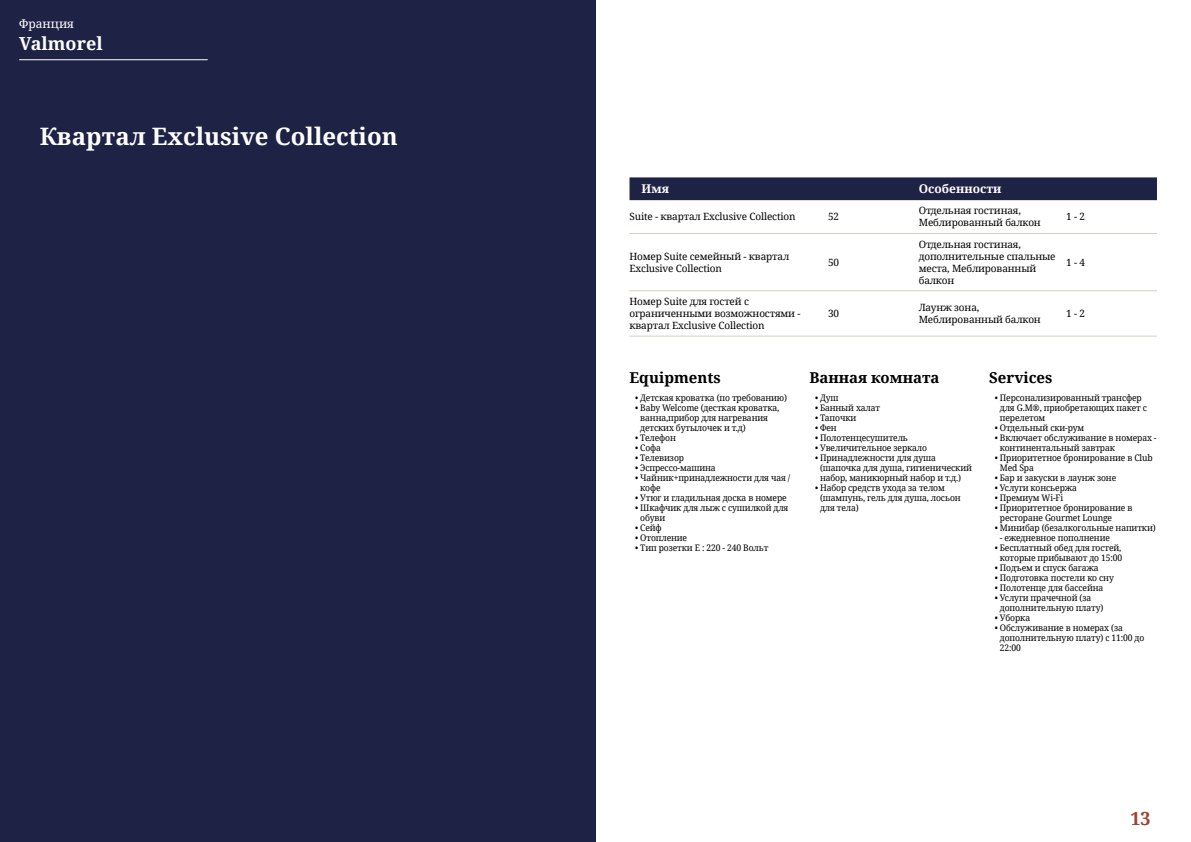
<style>
.page{position:relative;width:1191px;height:842px;background:#fff}
.page>*{position:absolute;margin:0;border:0;box-sizing:border-box;transform-origin:0 0}
.t1{font:700 24px "Noto Serif";color:#fff}
.t2{font:700 18px "Noto Serif";color:#fff}
.t3{font:700 18px "Noto Serif";color:#9d432c}
.t4{font:700 15px "Noto Serif";color:#000}
.t5{font:700 12px "Noto Serif";color:#fff}
.t6{font:12px "Noto Serif";color:#fff}
.t7{font:10px/12px "Noto Serif";letter-spacing:-.015em;color:#000}
.t8{font:9px/10px "Noto Serif";letter-spacing:-.015em;color:#000;scale:.95 1}
</style>
<div class="page">
<div style="left:0;top:0;width:595px;height:842px;background:#1e2346"></div>
<hr style="left:20px;top:59px;width:187px;height:1px;background:#fff">
<div style="left:629px;top:177px;width:528px;height:23px;background:#1e2346"></div>
<hr style="left:629px;top:233px;width:199px;height:1px;background:#d7cdc1">
<hr style="left:828px;top:233px;width:90px;height:1px;background:#d7cdc1">
<hr style="left:918px;top:233px;width:148px;height:1px;background:#d7cdc1">
<hr style="left:1066px;top:233px;width:91px;height:1px;background:#d7cdc1">
<hr style="left:629px;top:290px;width:199px;height:1px;background:#d7cdc1">
<hr style="left:828px;top:290px;width:90px;height:1px;background:#d7cdc1">
<hr style="left:918px;top:290px;width:148px;height:1px;background:#d7cdc1">
<hr style="left:1066px;top:290px;width:91px;height:1px;background:#d7cdc1">
<hr style="left:629px;top:336px;width:199px;height:1px;background:#d7cdc1">
<hr style="left:828px;top:336px;width:90px;height:1px;background:#d7cdc1">
<hr style="left:918px;top:336px;width:148px;height:1px;background:#d7cdc1">
<hr style="left:1066px;top:336px;width:91px;height:1px;background:#d7cdc1">
<h3 class="t6" style="left:19px;top:16px;width:56px">Франция</h3>
<h2 class="t2" style="left:19px;top:31px;width:85px">Valmorel</h2>
<h1 class="t1" style="left:40px;top:120px;width:359px">Квартал Exclusive Collection</h1>
<h3 class="t5" style="left:641px;top:180px;width:29px">Имя</h3>
<h3 class="t5" style="left:918px;top:180px;width:84px">Особенности</h3>
<p class="t7" style="left:629px;top:210px;width:167px">Suite - квартал Exclusive Collection</p>
<p class="t7" style="left:828px;top:210px;width:13px">52</p>
<p class="t7" style="left:918px;top:204px;width:124px">Отдельная гостиная,<br>Меблированный балкон</p>
<p class="t7" style="left:1066px;top:210px;width:20px">1 - 2</p>
<p class="t7" style="left:629px;top:250px;width:161px">Номер Suite семейный - квартал<br>Exclusive Collection</p>
<p class="t7" style="left:828px;top:256px;width:13px">50</p>
<p class="t7" style="left:918px;top:238px;width:138px">Отдельная гостиная, дополнительные спальные места, Меблированный балкон</p>
<p class="t7" style="left:1066px;top:256px;width:20px">1 - 4</p>
<p class="t7" style="left:629px;top:295px;width:172px">Номер Suite для гостей с ограниченными возможностями - квартал Exclusive Collection</p>
<p class="t7" style="left:828px;top:307px;width:13px">30</p>
<p class="t7" style="left:918px;top:301px;width:124px">Лаунж зона,<br>Меблированный балкон</p>
<p class="t7" style="left:1066px;top:307px;width:20px">1 - 2</p>
<h3 class="t4" style="left:629px;top:367px;width:93px">Equipments</h3>
<p class="t8" style="left:635px;top:393px;width:161px">• Детская кроватка (по требованию)</p>
<p class="t8" style="left:640px;top:403px;width:148px;text-indent:-5px">• Baby Welcome (десткая кроватка, ванна,прибор для нагревания детских бутылочек и т.д)</p>
<p class="t8" style="left:635px;top:433px;width:44px">• Телефон</p>
<p class="t8" style="left:635px;top:443px;width:29px">• Софа</p>
<p class="t8" style="left:635px;top:453px;width:53px">• Телевизор</p>
<p class="t8" style="left:635px;top:463px;width:86px">• Эспрессо-машина</p>
<p class="t8" style="left:640px;top:473px;width:159px;text-indent:-5px">• Чайник+принадлежности для чая / кофе</p>
<p class="t8" style="left:635px;top:493px;width:161px">• Утюг и гладильная доска в номере</p>
<p class="t8" style="left:640px;top:503px;width:157px;text-indent:-5px">• Шкафчик для лыж с сушилкой для обуви</p>
<p class="t8" style="left:635px;top:523px;width:29px">• Сейф</p>
<p class="t8" style="left:635px;top:533px;width:56px">• Отопление</p>
<p class="t8" style="left:635px;top:543px;width:142px">• Тип розетки E : 220 - 240 Вольт</p>
<h3 class="t4" style="left:809px;top:367px;width:132px">Ванная комната</h3>
<p class="t8" style="left:815px;top:393px;width:26px">• Душ</p>
<p class="t8" style="left:815px;top:403px;width:70px">• Банный халат</p>
<p class="t8" style="left:815px;top:413px;width:45px">• Тапочки</p>
<p class="t8" style="left:815px;top:423px;width:24px">• Фен</p>
<p class="t8" style="left:815px;top:433px;width:99px">• Полотенцесушитель</p>
<p class="t8" style="left:815px;top:443px;width:119px">• Увеличительное зеркало</p>
<p class="t8" style="left:820px;top:453px;width:161px;text-indent:-5px">• Принадлежности для душа (шапочка для душа, гигиенический набор, маникюрный набор и т.д.)</p>
<p class="t8" style="left:820px;top:483px;width:149px;text-indent:-5px">• Набор средств ухода за телом (шампунь, гель для душа, лосьон для тела)</p>
<h3 class="t4" style="left:989px;top:367px;width:65px">Services</h3>
<p class="t8" style="left:1000px;top:393px;width:156px;text-indent:-5px">• Персонализированный трансфер для G.M®, приобретающих пакет с перелетом</p>
<p class="t8" style="left:994px;top:423px;width:96px">• Отдельный ски-рум</p>
<p class="t8" style="left:1000px;top:433px;width:166px;text-indent:-5px">• Включает обслуживание в номерах - континентальный завтрак</p>
<p class="t8" style="left:1000px;top:453px;width:162px;text-indent:-5px">• Приоритетное бронирование в Club<br>Med Spa</p>
<p class="t8" style="left:994px;top:473px;width:129px">• Бар и закуски в лаунж зоне</p>
<p class="t8" style="left:994px;top:483px;width:88px">• Услуги консьержа</p>
<p class="t8" style="left:994px;top:493px;width:73px">• Премиум Wi-Fi</p>
<p class="t8" style="left:1000px;top:503px;width:141px;text-indent:-5px">• Приоритетное бронирование в ресторане Gourmet Lounge</p>
<p class="t8" style="left:994px;top:523px;width:171px">• Минибар (безалкогольные напитки)</p>
<p class="t8" style="left:1000px;top:533px;width:117px">- ежедневное пополнение</p>
<p class="t8" style="left:994px;top:543px;width:135px;text-align:center">• Бесплатный обед для гостей, которые прибывают до 15:00</p>
<p class="t8" style="left:994px;top:563px;width:111px">• Подъем и спуск багажа</p>
<p class="t8" style="left:994px;top:573px;width:127px">• Подготовка постели ко сну</p>
<p class="t8" style="left:994px;top:583px;width:116px">• Полотенце для бассейна</p>
<p class="t8" style="left:1000px;top:593px;width:110px;text-indent:-5px">• Услуги прачечной (за дополнительную плату)</p>
<p class="t8" style="left:994px;top:613px;width:39px">• Уборка</p>
<p class="t8" style="left:1000px;top:623px;width:153px;text-indent:-5px">• Обслуживание в номерах (за дополнительную плату) с 11:00 до<br>22:00</p>
<h2 class="t3" style="left:1130px;top:806px;width:22px">13</h2>
</div>
